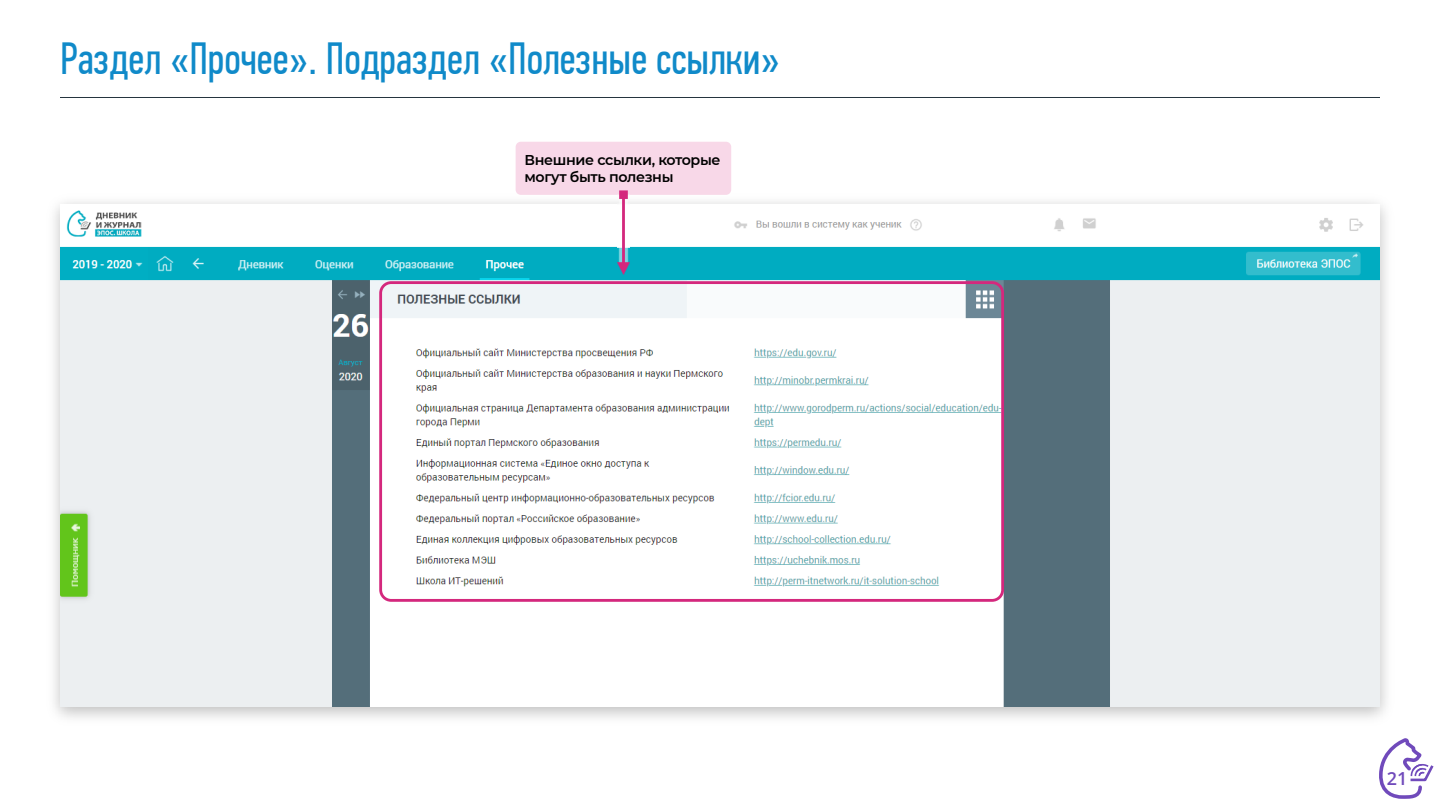
<style>
.page{position:relative;width:1440px;height:810px;background:#fff}
.page>*{position:absolute;margin:0;border:0;box-sizing:border-box;transform-origin:0 0}
.t1{font:45px "PF Din Text Comp Pro";color:#108ac9}
.t2{font:600 18px "Open Sans";color:#704abb}
.t3{font:600 14.25px/16.3px "Montserrat";letter-spacing:-.025em;color:#000}
</style>
<div class="page">
<hr style="left:60px;top:97px;width:1320px;height:1px;background:#25353f">
<svg style="left:1379px;top:739px;width:55px;height:60px"></svg>
<img style="left:60px;top:210px;width:1320px;height:497px">
<div style="left:187px;top:206px;width:202px;height:39px;background:#fff"></div>
<div style="left:1110px;top:207px;width:185px;height:38px;background:#fff"></div>
<div style="left:379px;top:281px;width:625px;height:321px;border:3px solid #d4287d;border-radius:11px"></div>
<div style="left:516px;top:142px;width:215px;height:53px;background:#f8d8e8"></div>
<img style="left:617px;top:190px;width:13px;height:85px">
<p class="t1" style="left:60px;top:41px;width:722px">Раздел «Прочее». Подраздел «Полезные ссылки»</p>
<p class="t3" style="left:524px;top:152px;width:198px">Внешние ссылки, которые могут быть полезны</p>
<p class="t2" style="left:1387px;top:771px;width:22px">21</p>
</div>
